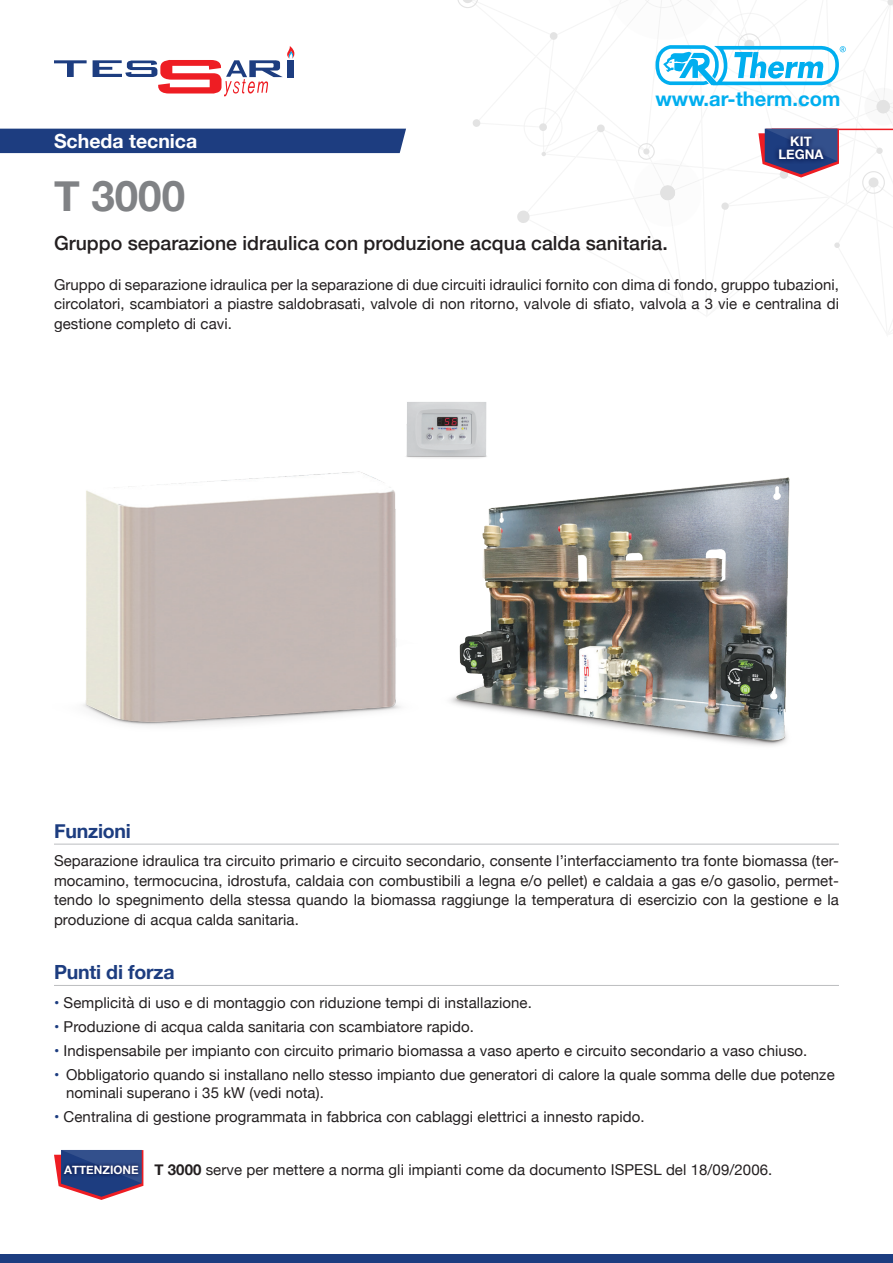
<style>
.page{position:relative;width:893px;height:1263px;background:#fff}
.page>*{position:absolute;margin:0;border:0;box-sizing:border-box;transform-origin:0 0}
.t1{font:700 42.15px "Helvetica Neue";color:#808285}
.t2{font:700 20.1px "Helvetica Neue";color:#00aeef}
.t3{font:500 19.5px "Helvetica Neue";color:#231f20}
.t4{font:700 19.5px "Helvetica Neue";letter-spacing:-.01em;color:#1d3d80}
.t5{font:700 19.5px "Helvetica Neue";color:#fff}
.t6{font:15px/19.5px "Helvetica Neue";letter-spacing:.005em;color:#231f20;text-align:justify}
.punti_elenco{font:700 13.2px "Helvetica Neue";color:#fff}
.punti_elenco-2{font:700 11.7px "Helvetica Neue";color:#fff}
.s1{color:#1d3d80}
.s2{font-weight:700}
</style>
<div class="page">
<div style="left:0;top:1254px;width:893px;height:9px;background:#1d3d80"></div>
<svg style="left:54px;top:60px;width:33px;height:17px"></svg>
<svg style="left:93px;top:46px;width:202px;height:50px"></svg>
<hr style="left:54px;top:844px;width:785px;height:1px;background:#bcbdc0">
<hr style="left:54px;top:985px;width:785px;height:1px;background:#bcbdc0">
<div style="left:0;top:129px;width:406px;height:24px;background:#1d3d80"></div>
<svg style="left:54px;top:1150px;width:89px;height:50px"></svg>
<svg style="left:60px;top:1162px;width:82px;height:16px"></svg>
<img style="left:83px;top:471px;width:318px;height:255px">
<img style="left:450px;top:477px;width:340px;height:269px">
<img style="left:406px;top:402px;width:81px;height:56px">
<svg style="left:457px;top:0;width:436px;height:248px"></svg>
<svg style="left:773px;top:131px;width:55px;height:33px;background:#1f3976"></svg>
<p class="t5" style="left:54px;top:125px;width:145px">Scheda tecnica</p>
<p class="t1" style="left:54px;top:163px;width:133px">T 3000</p>
<h2 class="t2" style="left:655px;top:83px;width:186px">www.ar-therm.com</h2>
<p class="punti_elenco" style="left:790px;top:131px;width:23px">KIT</p>
<p class="punti_elenco" style="left:778px;top:144px;width:47px">LEGNA</p>
<p class="t3" style="left:54px;top:227px;width:615px">Gruppo separazione idraulica con produzione acqua calda sanitaria.</p>
<p class="t6" style="left:54px;top:275px;width:786px">Gruppo di separazione idraulica per la separazione di due circuiti idraulici fornito con dima di fondo, gruppo tubazioni, circolatori, scambiatori a piastre saldobrasati, valvole di non ritorno, valvole di sfiato, valvola a 3 vie e centralina di gestione completo di cavi.</p>
<p class="t4" style="left:54px;top:815px;width:78px">Funzioni</p>
<p class="t6" style="left:54px;top:852px;width:786px">Separazione idraulica tra circuito primario e circuito secondario, consente l’interfacciamento tra fonte biomassa (ter&shy;mocamino, termocucina, idrostufa, caldaia con combustibili a legna e/o pellet) e caldaia a gas e/o gasolio, permet&shy;tendo lo spegnimento della stessa quando la biomassa raggiunge la temperatura di esercizio con la gestione e la produzione di acqua calda sanitaria.</p>
<p class="t4" style="left:54px;top:957px;width:122px">Punti di forza</p>
<p class="t6" style="left:54px;top:993px;width:479px"><span class="s1">•</span> Semplicità di uso e di montaggio con riduzione tempi di installazione.</p>
<p class="t6" style="left:54px;top:1017px;width:422px"><span class="s1">•</span> Produzione di acqua calda sanitaria con scambiatore rapido.</p>
<p class="t6" style="left:54px;top:1041px;width:755px"><span class="s1">•</span> Indispensabile per impianto con circuito primario biomassa a vaso aperto e circuito secondario a vaso chiuso.</p>
<p class="t6" style="left:66px;top:1066px;width:770px;line-height:18px;text-indent:-12px"><span class="s1">•</span> Obbligatorio quando si installano nello stesso impianto due generatori di calore la quale somma delle due potenze nominali superano i 35 kW (vedi nota).</p>
<p class="t6" style="left:54px;top:1107px;width:592px"><span class="s1">•</span> Centralina di gestione programmata in fabbrica con cablaggi elettrici a innesto rapido.</p>
<p class="punti_elenco-2" style="left:64px;top:1161px;width:76px">ATTENZIONE</p>
<p class="t6" style="left:154px;top:1161px;width:619px"><span class="s2">T 3000</span> serve per mettere a norma gli impianti come da documento ISPESL del 18/09/2006.</p>
</div>
